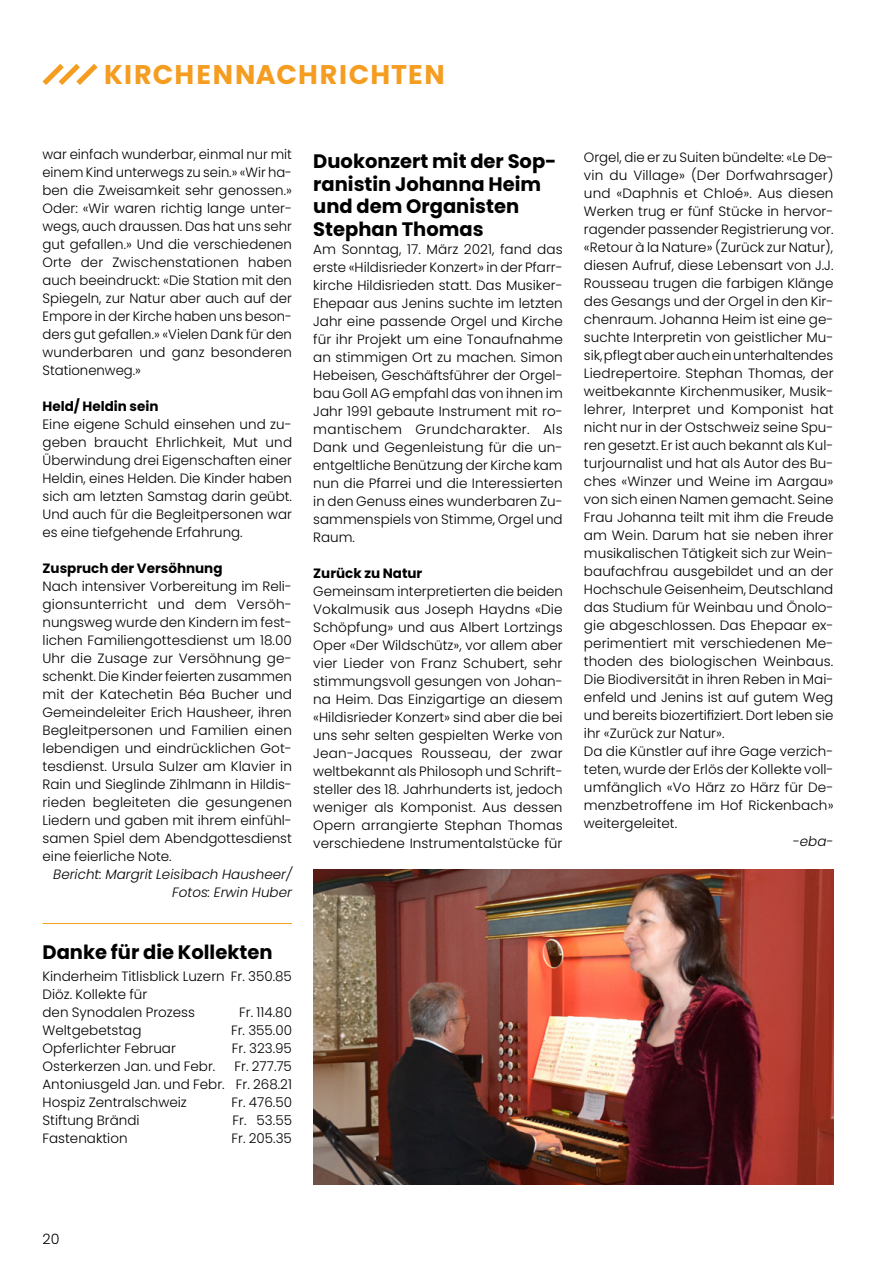
<style>
.page{position:relative;width:893px;height:1263px;background:#fff}
.page>*{position:absolute;margin:0;border:0;box-sizing:border-box;transform-origin:0 0}
.t1{font:700 27px "Poppins";letter-spacing:.04em;color:#f59d21}
.t2{font:700 19.5px/22.5px "Poppins";color:#000}
.t3{font:300 14.25px "Poppins";color:#000}
.t4{font:300 13.5px/18px "Poppins";color:#000;text-align:justify}
.t5{font:italic 300 13.5px/18px "Poppins";color:#000;text-align:right}
.t6{font:700 13.5px "Poppins";color:#000}
</style>
<div class="page">
<svg style="left:43px;top:64px;width:55px;height:21px"></svg>
<hr style="left:43px;top:923px;width:249px;height:1px;background:#f59d21">
<img style="left:313px;top:869px;width:520px;height:315px">
<h1 class="t1" style="left:104px;top:59px;width:342px">KIRCHENNACHRICHTEN</h1>
<p class="t4" style="left:43px;top:145px;width:251px">war einfach wunderbar, einmal nur mit einem Kind unterwegs zu sein.» «Wir ha&shy;ben die Zweisamkeit sehr genossen.» Oder: «Wir waren richtig lange unter&shy;wegs, auch draussen. Das hat uns sehr gut gefallen.» Und die verschiedenen Orte der Zwischenstationen haben auch beeindruckt: «Die Station mit den Spiegeln, zur Natur aber auch auf der Empore in der Kirche haben uns beson&shy;ders gut gefallen.» «Vielen Dank für den wunderbaren und ganz besonderen Stationenweg.»</p>
<p class="t6" style="left:43px;top:398px;width:117px">Held/ Heldin sein</p>
<p class="t4" style="left:43px;top:415px;width:251px">Eine eigene Schuld einsehen und zu&shy;geben braucht Ehrlichkeit, Mut und Überwindung drei Eigenschaften einer Heldin, eines Helden. Die Kinder haben sich am letzten Samstag darin geübt.<br>Und auch für die Begleitpersonen war es eine tiefgehende Erfahrung.</p>
<p class="t6" style="left:43px;top:560px;width:182px">Zuspruch der Versöhnung</p>
<p class="t4" style="left:43px;top:577px;width:251px">Nach intensiver Vorbereitung im Reli&shy;gionsunterricht und dem Versöh&shy;nungsweg wurde den Kindern im fest&shy;lichen Familiengottesdienst um 18.00<br>Uhr die Zusage zur Versöhnung ge&shy;schenkt. Die Kinder feierten zusammen mit der Katechetin Béa Bucher und Gemeindeleiter Erich Hausheer, ihren Begleitpersonen und Familien einen lebendigen und eindrücklichen Got&shy;tesdienst. Ursula Sulzer am Klavier in Rain und Sieglinde Zihlmann in Hildis&shy;rieden begleiteten die gesungenen Liedern und gaben mit ihrem einfühl&shy;samen Spiel dem Abendgottesdienst eine feierliche Note.</p>
<p class="t5" style="left:53px;top:865px;width:240px">Bericht: Margrit Leisibach Hausheer/<br>Fotos: Erwin Huber</p>
<h2 class="t2" style="left:43px;top:941px;width:231px">Danke für die Kollekten</h2>
<p class="t4" style="left:43px;top:967px;width:251px;text-align:left">Kinderheim Titlisblick Luzern Fr. 350.85<br>Diöz. Kollekte für<br>den Synodalen Prozess</p>
<p class="t4" style="left:239px;top:1003px;width:54px">Fr. 114.80</p>
<p class="t4" style="left:43px;top:1021px;width:100px">Weltgebetstag</p>
<p class="t4" style="left:231px;top:1021px;width:62px">Fr. 355.00</p>
<p class="t4" style="left:43px;top:1039px;width:135px">Opferlichter Februar</p>
<p class="t4" style="left:232px;top:1039px;width:62px">Fr. 323.95</p>
<p class="t4" style="left:43px;top:1057px;width:174px">Osterkerzen Jan. und Febr.</p>
<p class="t4" style="left:43px;top:1057px;width:251px;text-indent:192px">Fr. 277.75<br>Antoniusgeld Jan. und Febr. Fr. 268.21<br>Hospiz Zentralschweiz</p>
<p class="t4" style="left:232px;top:1093px;width:62px">Fr. 476.50</p>
<p class="t4" style="left:43px;top:1111px;width:99px">Stiftung Brändi</p>
<p class="t4" style="left:233px;top:1111px;width:61px">Fr. 53.55</p>
<p class="t4" style="left:43px;top:1129px;width:87px">Fastenaktion</p>
<p class="t4" style="left:232px;top:1129px;width:62px">Fr. 205.35</p>
<h2 class="t2" style="left:313px;top:150px;width:245px">Duokonzert mit der Sop&shy;ranistin Johanna Heim und dem Organisten<br>Stephan Thomas</h2>
<p class="t4" style="left:313px;top:240px;width:251px;text-align:left">Am Sonntag, 17. März 2021, fand das erste «Hildisrieder Konzert» in der Pfarr&shy;kirche Hildisrieden statt. Das Musiker-Ehepaar aus Jenins suchte im letzten Jahr eine passende Orgel und Kirche für ihr Projekt um eine Tonaufnahme an stimmigen Ort zu machen. Simon Hebeisen, Geschäftsführer der Orgel&shy;bau Goll AG empfahl das von ihnen im Jahr 1991 gebaute Instrument mit ro&shy;mantischem Grundcharakter. Als Dank und Gegenleistung für die un&shy;entgeltliche Benützung der Kirche kam nun die Pfarrei und die Interessierten in den Genuss eines wunderbaren Zu&shy;sammenspiels von Stimme, Orgel und Raum.</p>
<p class="t6" style="left:313px;top:565px;width:111px">Zurück zu Natur</p>
<p class="t4" style="left:313px;top:582px;width:251px">Gemeinsam interpretierten die beiden Vokalmusik aus Joseph Haydns «Die Schöpfung» und aus Albert Lortzings Oper «Der Wildschütz», vor allem aber vier Lieder von Franz Schubert, sehr stimmungsvoll gesungen von Johan&shy;na Heim. Das Einzigartige an diesem «Hildisrieder Konzert» sind aber die bei uns sehr selten gespielten Werke von Jean-Jacques Rousseau, der zwar weltbekannt als Philosoph und Schrift&shy;steller des 18. Jahrhunderts ist, jedoch weniger als Komponist. Aus dessen Opern arrangierte Stephan Thomas verschiedene Instrumentalstücke für</p>
<p class="t4" style="left:584px;top:148px;width:251px;text-align:left">Orgel, die er zu Suiten bündelte: «Le De&shy;vin du Village» (Der Dorfwahrsager) und «Daphnis et Chloé». Aus diesen Werken trug er fünf Stücke in hervor&shy;ragender passender Registrierung vor. «Retour à la Nature» (Zurück zur Natur), diesen Aufruf, diese Lebensart von J.J.<br>Rousseau trugen die farbigen Klänge des Gesangs und der Orgel in den Kir&shy;chenraum. Johanna Heim ist eine ge&shy;suchte Interpretin von geistlicher Mu&shy;sik, pflegt aber auch ein unterhaltendes Liedrepertoire. Stephan Thomas, der weitbekannte Kirchenmusiker, Musik&shy;lehrer, Interpret und Komponist hat nicht nur in der Ostschweiz seine Spu&shy;ren gesetzt. Er ist auch bekannt als Kul&shy;turjournalist und hat als Autor des Bu&shy;ches «Winzer und Weine im Aargau» von sich einen Namen gemacht. Seine Frau Johanna teilt mit ihm die Freude am Wein. Darum hat sie neben ihrer musikalischen Tätigkeit sich zur Wein&shy;baufachfrau ausgebildet und an der Hochschule Geisenheim, Deutschland das Studium für Weinbau und Önolo&shy;gie abgeschlossen. Das Ehepaar ex&shy;perimentiert mit verschiedenen Me&shy;thoden des biologischen Weinbaus.<br>Die Biodiversität in ihren Reben in Mai&shy;enfeld und Jenins ist auf gutem Weg und bereits biozertifiziert. Dort leben sie ihr «Zurück zur Natur».<br>Da die Künstler auf ihre Gage verzich&shy;teten, wurde der Erlös der Kollekte voll&shy;umfänglich «Vo Härz zo Härz für De&shy;menzbetroffene im Hof Rickenbach» weitergeleitet.</p>
<p class="t5" style="left:793px;top:832px;width:42px">-eba-</p>
<p class="t3" style="left:43px;top:1231px;width:18px">20</p>
</div>
